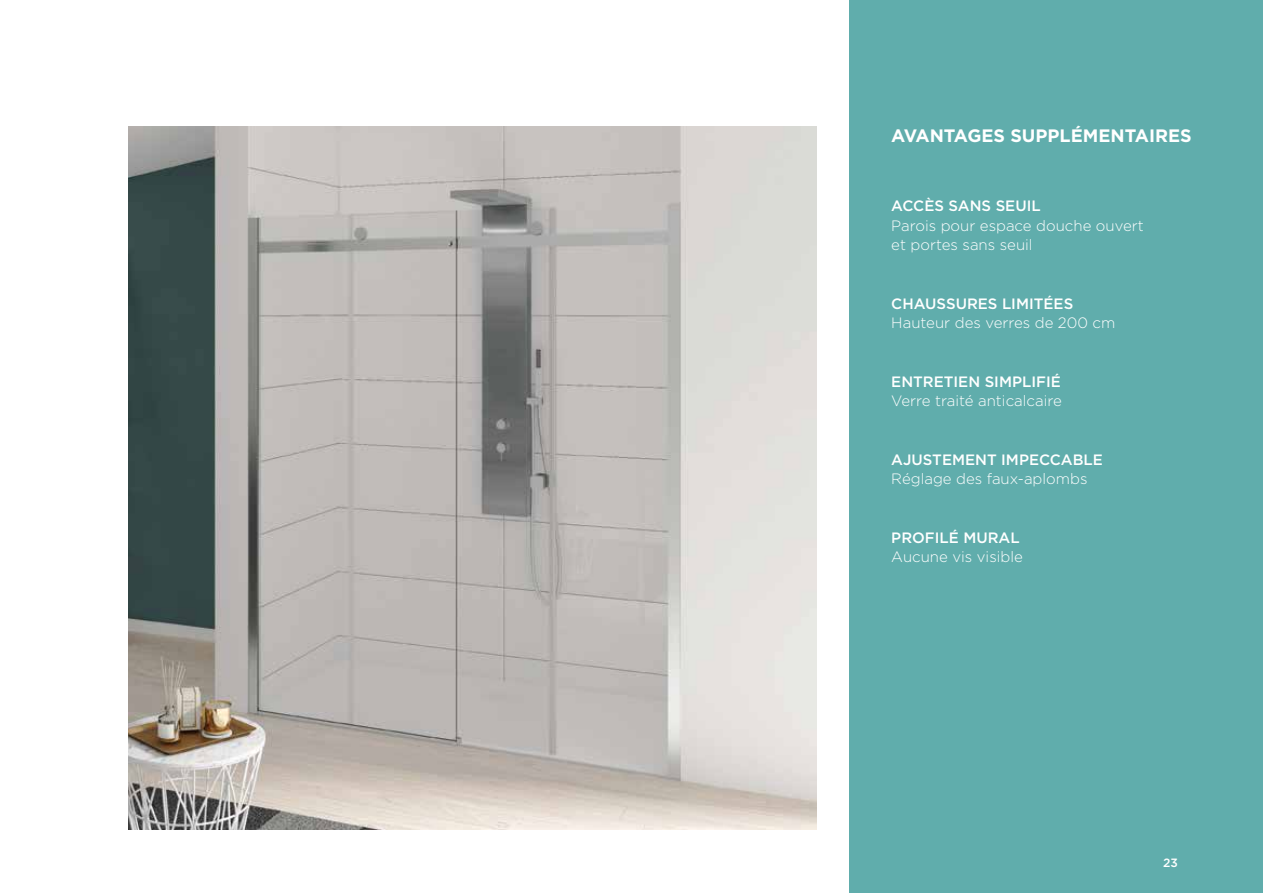
<style>
.page{position:relative;width:1263px;height:893px;background:#fff}
.page>*{position:absolute;margin:0;border:0;box-sizing:border-box;transform-origin:0 0}
.t1{font:700 18px "Gotham";color:#fff}
.t2{font:300 15px/19.5px "Gotham";color:#fff}
.t3{font:500 15px "Gotham";color:#fff}
.t4{font:500 12px "Gotham";color:#fff}
</style>
<div class="page">
<div style="left:849px;top:0;width:414px;height:893px;background:#60adac"></div>
<img style="left:128px;top:127px;width:688px;height:702px">
<p class="t1" style="left:891px;top:124px;width:302px">AVANTAGES SUPPLÉMENTAIRES</p>
<p class="t3" style="left:891px;top:196px;width:151px">ACCÈS SANS SEUIL</p>
<p class="t2" style="left:891px;top:216px;width:254px">Parois pour espace douche ouvert et portes sans seuil</p>
<p class="t3" style="left:891px;top:294px;width:183px">CHAUSSURES LIMITÉES</p>
<p class="t2" style="left:891px;top:313px;width:226px">Hauteur des verres de 200 cm</p>
<p class="t3" style="left:891px;top:372px;width:171px">ENTRETIEN SIMPLIFIÉ</p>
<p class="t2" style="left:891px;top:391px;width:172px">Verre traité anticalcaire</p>
<p class="t3" style="left:891px;top:450px;width:213px">AJUSTEMENT IMPECCABLE</p>
<p class="t2" style="left:891px;top:469px;width:198px">Réglage des faux-aplombs</p>
<p class="t3" style="left:891px;top:528px;width:130px">PROFILÉ MURAL</p>
<p class="t2" style="left:891px;top:547px;width:133px">Aucune vis visible</p>
<p class="t4" style="left:1163px;top:855px;width:16px">23</p>
</div>
